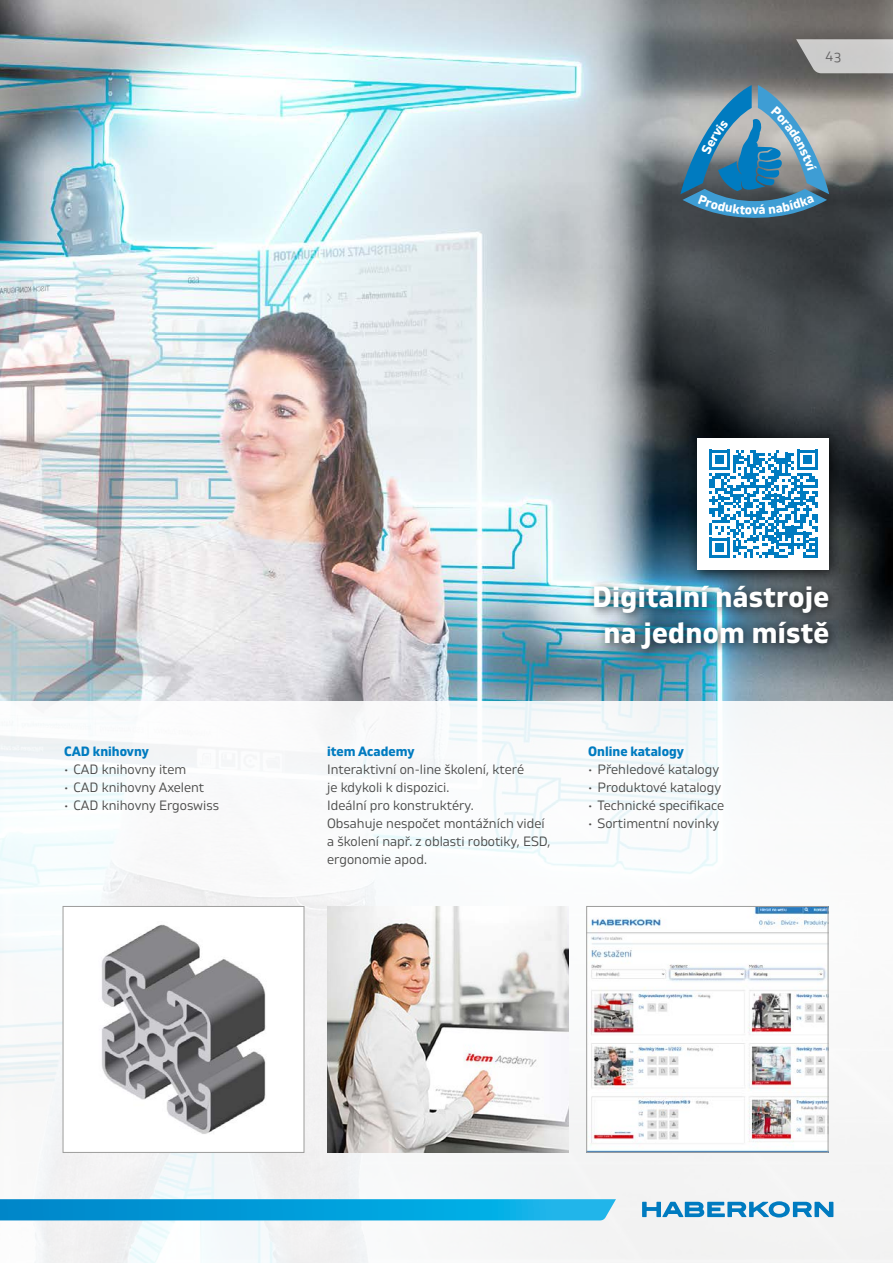
<style>
.page{position:relative;width:893px;height:1263px;background:#fff}
.page>*{position:absolute;margin:0;border:0;box-sizing:border-box;transform-origin:0 0}
.Introseite_Headline_Bold_weiß{font:700 29.4px/36px "Gilam";letter-spacing:.01em;color:#fff;text-align:center}
._04_Aufzählung_Text{font:13.5px/18px "Gilam";color:#4a4a49}
.t1{font:700 13.5px "Gilam";color:#007bc0}
.t2{font:13.5px "Gilam";color:#646363}
.t3{font:700 13.05px "Gilam";color:#fff}
</style>
<div class="page">
<img style="left:0;top:0;width:893px;height:702px">
<div style="left:0;top:702px;width:893px;height:561px;background:#f8f9fa"></div>
<svg style="left:642px;top:1201px;width:191px;height:17px"></svg>
<div style="left:63px;top:906px;width:241px;height:246px;background:#fff"></div>
<img style="left:101px;top:924px;width:165px;height:210px">
<div style="left:63px;top:906px;width:241px;height:247px;border:1px solid #9d9d9c"></div>
<img style="left:327px;top:906px;width:241px;height:246px">
<svg style="left:0;top:1199px;width:616px;height:21px;background:#09a0db"></svg>
<img style="left:588px;top:908px;width:238px;height:243px">
<div style="left:586px;top:906px;width:242px;height:247px;border:1px solid #9d9d9c"></div>
<div style="left:688px;top:428px;width:155px;height:155px;background:#000;opacity:.7"></div>
<div style="left:697px;top:438px;width:132px;height:132px;background:#fff"></div>
<svg style="left:709px;top:450px;width:108px;height:108px"></svg>
<hr style="left:814px;top:537px;width:3px;height:21px;background:#007bc0">
<div style="left:586px;top:578px;width:254px;height:82px;background:#000;opacity:.7"></div>
<svg style="left:796px;top:39px;width:97px;height:34px;background:#c0bfbf"></svg>
<svg style="left:680px;top:85px;width:149px;height:134px;background:#628fa7"></svg>
<p class="t3" style="left:752px;top:200px;width:8px">v</p>
<p class="t2" style="left:825px;top:46px;width:18px">43</p>
<p class="t1" style="left:64px;top:741px;width:86px">CAD knihovny</p>
<p class="_04_Aufzählung_Text" style="left:64px;top:760px;width:124px">• CAD knihovny item</p>
<p class="_04_Aufzählung_Text" style="left:64px;top:778px;width:142px">• CAD knihovny Axelent</p>
<p class="_04_Aufzählung_Text" style="left:64px;top:796px;width:156px">• CAD knihovny Ergoswiss</p>
<p class="t1" style="left:327px;top:741px;width:89px">item Academy</p>
<p class="_04_Aufzählung_Text" style="left:327px;top:760px;width:225px">Interaktivní on-line školení, které<br>je kdykoli k dispozici.<br>Ideální pro konstruktéry.<br>Obsahuje nespočet montážních videí a školení např. z oblasti robotiky, ESD, ergonomie apod.</p>
<p class="Introseite_Headline_Bold_weiß" style="left:592px;top:578px;width:238px">Digitální nástroje na jednom místě</p>
<p class="t1" style="left:588px;top:741px;width:97px">Online katalogy</p>
<p class="_04_Aufzählung_Text" style="left:588px;top:760px;width:132px">• Přehledové katalogy</p>
<p class="_04_Aufzählung_Text" style="left:588px;top:778px;width:134px">• Produktové katalogy</p>
<p class="_04_Aufzählung_Text" style="left:588px;top:796px;width:138px">• Technické specifikace</p>
<p class="_04_Aufzählung_Text" style="left:588px;top:814px;width:133px">• Sortimentní novinky</p>
</div>
